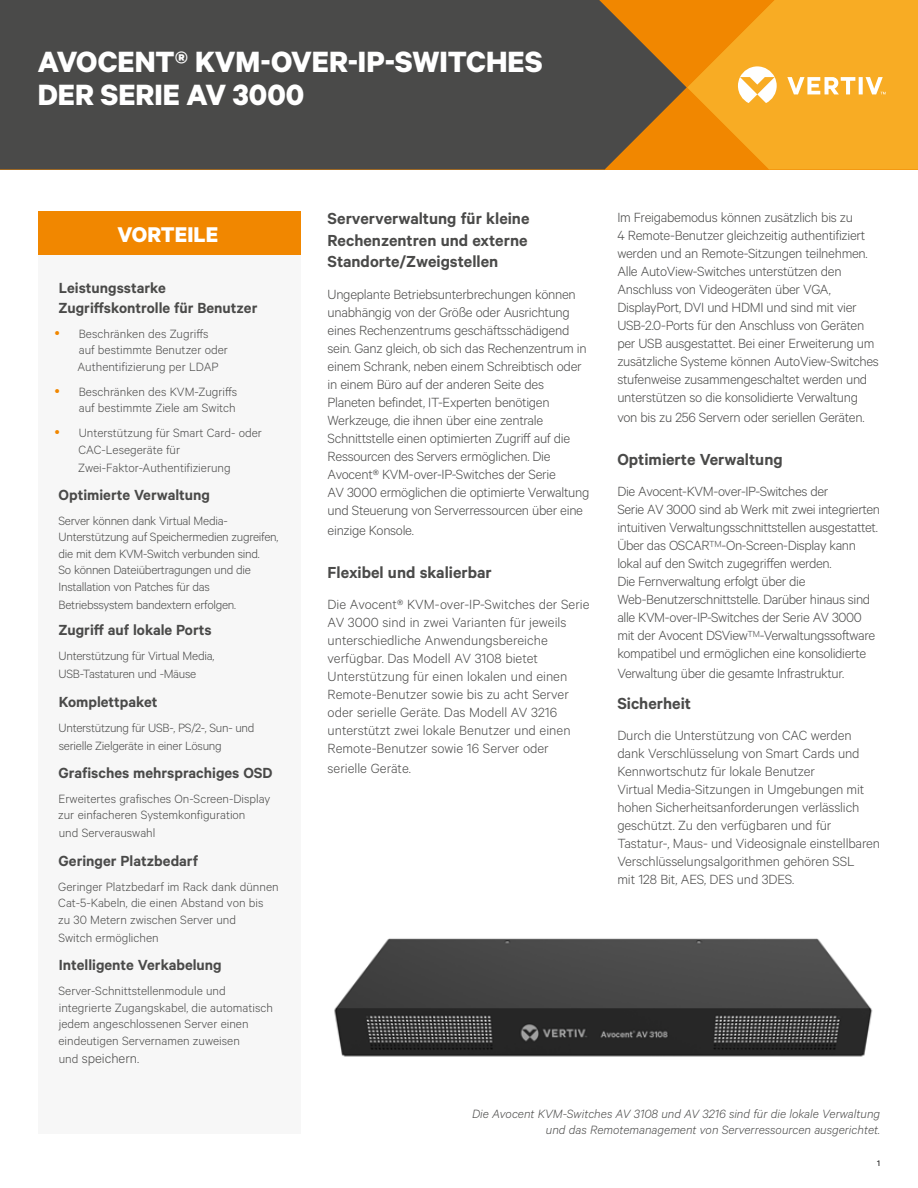
<style>
.page{position:relative;width:918px;height:1188px;background:#fff}
.page>*{position:absolute;margin:0;border:0;box-sizing:border-box;transform-origin:0 0}
.t1{font:700 33px/33px "Calibre";color:#fff}
.t2{font:700 24px "Calibre";color:#fff}
.t3{font:600 18px/21.6px "Calibre";color:#4a4a49;text-align:justify}
.t4{font:600 16.5px/19.8px "Calibre";color:#4a4a49}
.t5{font:300 15px/18px "Calibre";letter-spacing:-.02em;color:#4a4a49}
.t6{font:300 15px/18px "Calibre";color:#4a4a49}
.t7{font:300 13.5px/16.5px "Calibre";color:#4a4a49}
.t8{font:300 13.5px/16.5px "Calibre";letter-spacing:-.02em;color:#4a4a49}
.t9{font:italic 300 13.5px/16.2px "Calibre";color:#4a4a49;text-align:right}
.t10{font:9px "Calibre";color:#000}
.s1{font-size:13.5px}
</style>
<div class="page">
<div style="left:0;top:0;width:599px;height:170px;background:#4a4a49"></div>
<svg style="left:599px;top:0;width:319px;height:170px;background:#dd9626"></svg>
<div style="left:38px;top:254px;width:263px;height:880px;background:#f7f7f7"></div>
<div style="left:38px;top:211px;width:263px;height:43px;background:#f18700"></div>
<img style="left:334px;top:938px;width:539px;height:119px">
<h1 class="t1" style="left:38px;top:44px;width:506px">AVOCENT® KVM-OVER-IP-SWITCHES<br>DER SERIE AV 3000</h1>
<h2 class="t2" style="left:118px;top:219px;width:102px">VORTEILE</h2>
<p class="t4" style="left:58px;top:277px;width:201px">Leistungsstarke<br>Zugriffskontrolle für Benutzer</p>
<p class="t7" style="left:78px;top:324px;width:152px">Beschränken des Zugriffs<br>auf bestimmte Benutzer oder<br>Authentifizierung per LDAP</p>
<p class="t7" style="left:79px;top:382px;width:160px">Beschränken des KVM-Zugriffs auf bestimmte Ziele am Switch</p>
<p class="t7" style="left:79px;top:424px;width:185px">Unterstützung für Smart Card- oder<br>CAC-Lesegeräte für</p>
<p class="t7" style="left:78px;top:458px;width:154px">Zwei-Faktor-Authentifizierung</p>
<p class="t4" style="left:59px;top:484px;width:153px">Optimierte Verwaltung</p>
<p class="t8" style="left:58px;top:512px;width:221px">Server können dank Virtual Media-Unterstützung auf Speichermedien zugreifen, die mit dem KVM-Switch verbunden sind.<br>So können Dateiübertragungen und die Installation von Patches für das</p>
<p class="t8" style="left:59px;top:596px;width:179px">Betriebssystem bandextern erfolgen.</p>
<p class="t4" style="left:58px;top:620px;width:155px">Zugriff auf lokale Ports</p>
<p class="t8" style="left:59px;top:647px;width:157px;line-height:18px">Unterstützung für Virtual Media,<br>USB-Tastaturen und -Mäuse</p>
<p class="t4" style="left:59px;top:691px;width:100px">Komplettpaket</p>
<p class="t8" style="left:59px;top:718px;width:198px;line-height:18px">Unterstützung für USB-, PS/2-, Sun- und serielle Zielgeräte in einer Lösung</p>
<p class="t4" style="left:59px;top:762px;width:216px">Grafisches mehrsprachiges OSD</p>
<p class="t7" style="left:58px;top:790px;width:214px">Erweitertes grafisches On-Screen-Display zur einfacheren Systemkonfiguration</p>
<p class="t7" style="left:59px;top:824px;width:98px">und Serverauswahl</p>
<p class="t4" style="left:59px;top:850px;width:141px">Geringer Platzbedarf</p>
<p class="t7" style="left:58px;top:878px;width:222px">Geringer Platzbedarf im Rack dank dünnen<br>Cat-5-Kabeln, die einen Abstand von bis zu 30 Metern zwischen Server und</p>
<p class="t7" style="left:58px;top:929px;width:102px">Switch ermöglichen</p>
<p class="t4" style="left:59px;top:955px;width:164px">Intelligente Verkabelung</p>
<p class="t7" style="left:58px;top:982px;width:216px">Server-Schnittstellenmodule und integrierte Zugangskabel, die automatisch jedem angeschlossenen Server einen eindeutigen Servernamen zuweisen</p>
<p class="t6" style="left:59px;top:1048px;width:82px"><span class="s1">und</span> speichern.</p>
<p class="t3" style="left:328px;top:207px;width:203px">Serververwaltung für kleine Rechenzentren und externe Standorte/Zweigstellen</p>
<p class="t5" style="left:328px;top:284px;width:263px">Ungeplante Betriebsunterbrechungen können unabhängig von der Größe oder Ausrichtung eines Rechenzentrums geschäftsschädigend sein. Ganz gleich, ob sich das Rechenzentrum in einem Schrank, neben einem Schreibtisch oder in einem Büro auf der anderen Seite des Planeten befindet, IT-Experten benötigen Werkzeuge, die ihnen über eine zentrale Schnittstelle einen optimierten Zugriff auf die Ressourcen des Servers ermöglichen. Die Avocent® KVM-over-IP-Switches der Serie<br>AV 3000 ermöglichen die optimierte Verwaltung und Steuerung von Serverressourcen über eine</p>
<p class="t5" style="left:328px;top:520px;width:88px">einzige Konsole.</p>
<p class="t3" style="left:328px;top:561px;width:166px">Flexibel und skalierbar</p>
<p class="t6" style="left:328px;top:595px;width:264px">Die Avocent® KVM-over-IP-Switches der Serie AV 3000 sind in zwei Varianten für jeweils unterschiedliche Anwendungsbereiche verfügbar. Das Modell AV 3108 bietet Unterstützung für einen lokalen und einen Remote-Benutzer sowie bis zu acht Server oder serielle Geräte. Das Modell AV 3216 unterstützt zwei lokale Benutzer und einen Remote-Benutzer sowie 16 Server oder</p>
<p class="t6" style="left:328px;top:759px;width:85px">serielle Geräte.</p>
<p class="t5" style="left:617px;top:208px;width:263px">Im Freigabemodus können zusätzlich bis zu<br>4 Remote-Benutzer gleichzeitig authentifiziert werden und an Remote-Sitzungen teilnehmen.<br>Alle AutoView-Switches unterstützen den Anschluss von Videogeräten über VGA, DisplayPort, DVI und HDMI und sind mit vier USB-2.0-Ports für den Anschluss von Geräten per USB ausgestattet. Bei einer Erweiterung um zusätzliche Systeme können AutoView-Switches stufenweise zusammengeschaltet werden und unterstützen so die konsolidierte Verwaltung</p>
<p class="t5" style="left:617px;top:407px;width:249px">von bis zu 256 Servern oder seriellen Geräten.</p>
<p class="t3" style="left:617px;top:448px;width:167px">Optimierte Verwaltung</p>
<p class="t5" style="left:617px;top:482px;width:264px">Die Avocent-KVM-over-IP-Switches der<br>Serie AV 3000 sind ab Werk mit zwei integrierten intuitiven Verwaltungsschnittstellen ausgestattet.<br>Über das OSCAR<sup>TM</sup>-On-Screen-Display kann lokal auf den Switch zugegriffen werden.<br>Die Fernverwaltung erfolgt über die Web-Benutzerschnittstelle. Darüber hinaus sind alle KVM-over-IP-Switches der Serie AV 3000 mit der Avocent DSView<sup>TM</sup>-Verwaltungssoftware kompatibel und ermöglichen eine konsolidierte</p>
<p class="t5" style="left:617px;top:664px;width:228px">Verwaltung über die gesamte Infrastruktur.</p>
<p class="t3" style="left:617px;top:692px;width:75px">Sicherheit</p>
<p class="t5" style="left:617px;top:726px;width:264px">Durch die Unterstützung von CAC werden dank Verschlüsselung von Smart Cards und Kennwortschutz für lokale Benutzer<br>Virtual Media-Sitzungen in Umgebungen mit hohen Sicherheitsanforderungen verlässlich geschützt. Zu den verfügbaren und für Tastatur-, Maus- und Videosignale einstellbaren Verschlüsselungsalgorithmen gehören SSL<br>mit 128 Bit, AES, DES und 3DES.</p>
<p class="t9" style="left:472px;top:1105px;width:410px">Die Avocent KVM-Switches AV 3108 und AV 3216 sind für die lokale Verwaltung und das Remotemanagement von Serverressourcen ausgerichtet.</p>
<p class="t10" style="left:877px;top:1158px;width:4px">1</p>
</div>
